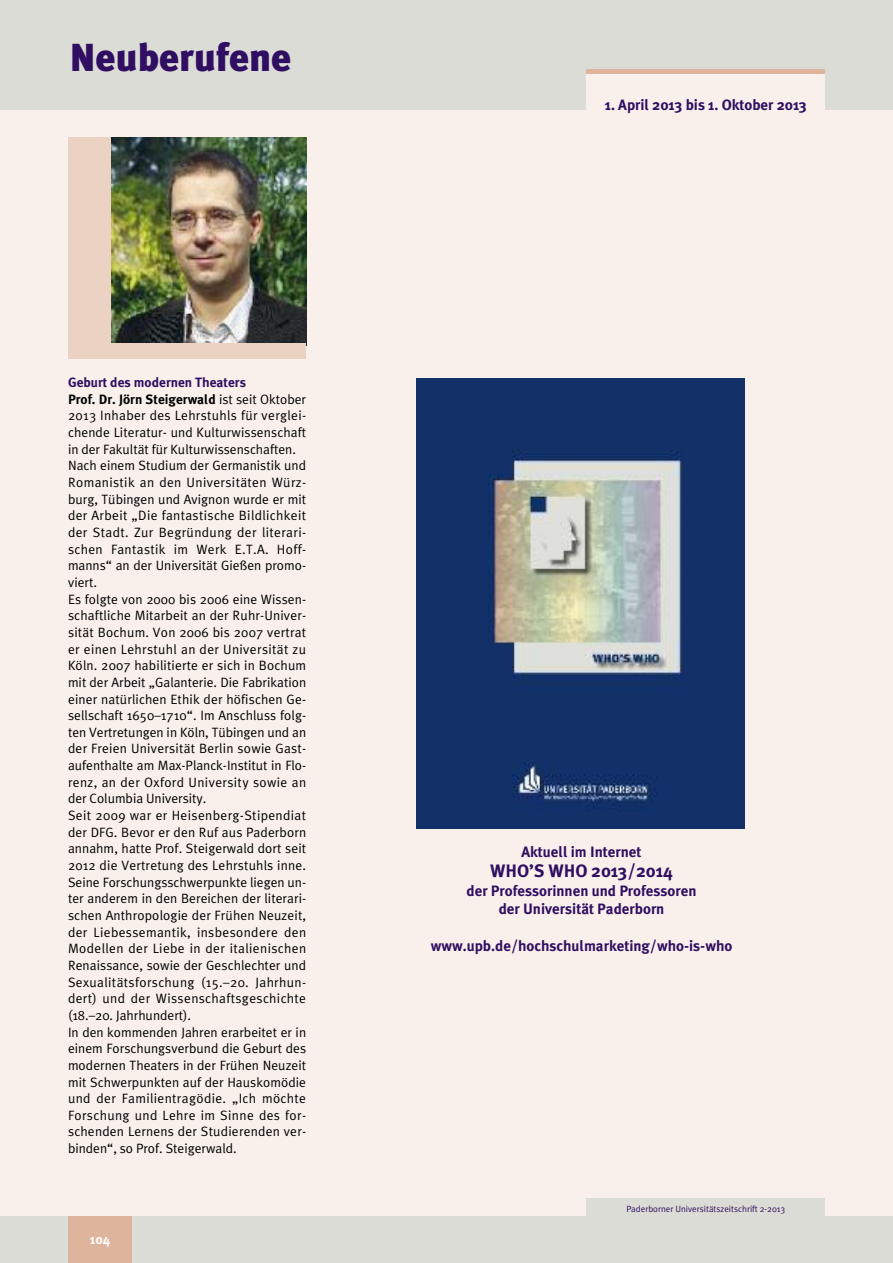
<style>
.page{position:relative;width:893px;height:1263px;background:#fff}
.page>*{position:absolute;margin:0;border:0;box-sizing:border-box;transform-origin:0 0}
.t1{font:900 39px "Meta Plus";color:#300e62}
.t2{font:700 18px "Meta Plus";color:#300e62}
.t3{font:700 15px/18.1px "Meta Plus";color:#300e62;text-align:center}
.t4{font:13.5px/16.6px "Meta Plus Normal";letter-spacing:.01em;color:#000}
.t5{font:700 13.5px/16.6px "Meta Plus";color:#300e62}
.t6{font:700 13.5px "Meta Plus";color:#fff}
.t7{font:9px "Meta Plus Normal";color:#300e62}
.s1{color:#000}
.s2{font-family:"Meta Plus Normal";font-weight:400;color:#000}
</style>
<div class="page">
<div style="left:0;top:90px;width:893px;height:1173px;background:#f9f0eb"></div>
<div style="left:0;top:1216px;width:893px;height:47px;background:#dbdcd5"></div>
<div style="left:587px;top:1198px;width:238px;height:25px;background:#dbdcd5"></div>
<div style="left:68px;top:1216px;width:64px;height:47px;background:#dfb49c"></div>
<div style="left:0;top:0;width:893px;height:110px;background:#dbdcd5"></div>
<div style="left:587px;top:69px;width:238px;height:42px;background:#f9f0eb"></div>
<div style="left:587px;top:69px;width:238px;height:5px;background:#dfb49c"></div>
<img style="left:111px;top:138px;width:195px;height:206px">
<div style="left:68px;top:138px;width:43px;height:221px;background:#ecd2c3"></div>
<div style="left:111px;top:344px;width:195px;height:15px;background:#ecd2c3"></div>
<img style="left:417px;top:378px;width:327px;height:450px">
<h1 class="t1" style="left:70px;top:35px;width:223px">Neuberufene</h1>
<p class="t5" style="left:68px;top:374px;width:240px">Geburt des modernen Theaters<br><span class="s1">Prof. Dr. Jörn Steigerwald</span> <span class="s2">ist seit Oktober</span></p>
<p class="t4" style="left:68px;top:407px;width:240px">2013 Inhaber des Lehrstuhls für verglei&shy;chende Literatur- und Kulturwissenschaft in der Fakultät für Kulturwissenschaften.<br>Nach einem Studium der Germanistik und Romanistik an den Universitäten Würz&shy;burg, Tübingen und Avignon wurde er mit der Arbeit „Die fantastische Bildlichkeit der Stadt. Zur Begründung der literari&shy;schen Fantastik im Werk E.T.A. Hoff&shy;manns“ an der Universität Gießen promo&shy;viert.<br>Es folgte von 2000 bis 2006 eine Wissen&shy;schaftliche Mitarbeit an der Ruhr-Univer&shy;sität Bochum. Von 2006 bis 2007 vertrat er einen Lehrstuhl an der Universität zu Köln. 2007 habilitierte er sich in Bochum mit der Arbeit „Galanterie. Die Fabrikation einer natürlichen Ethik der höfischen Ge&shy;sellschaft 1650–1710“. Im Anschluss folg&shy;ten Vertretungen in Köln, Tübingen und an der Freien Universität Berlin sowie Gast&shy;aufenthalte am Max-Planck-Institut in Flo&shy;renz, an der Oxford University sowie an der Columbia University.<br>Seit 2009 war er Heisenberg-Stipendiat der DFG. Bevor er den Ruf aus Paderborn annahm, hatte Prof. Steigerwald dort seit 2012 die Vertretung des Lehrstuhls inne.<br>Seine Forschungsschwerpunkte liegen un&shy;ter anderem in den Bereichen der literari&shy;schen Anthropologie der Frühen Neuzeit, der Liebessemantik, insbesondere den Modellen der Liebe in der italienischen Renaissance, sowie der Geschlechter und Sexualitätsforschung (15.–20. Jahrhun&shy;dert) und der Wissenschaftsgeschichte (18.–20. Jahrhundert).<br>In den kommenden Jahren erarbeitet er in einem Forschungsverbund die Geburt des modernen Theaters in der Frühen Neuzeit mit Schwerpunkten auf der Hauskomödie und der Familientragödie. „Ich möchte Forschung und Lehre im Sinne des for&shy;schenden Lernens der Studierenden ver&shy;binden“, so Prof. Steigerwald.</p>
<p class="t6" style="left:90px;top:1232px;width:22px">104</p>
<p class="t3" style="left:605px;top:96px;width:204px">1. April 2013 bis 1. Oktober 2013</p>
<p class="t3" style="left:521px;top:842px;width:122px">Aktuell im Internet</p>
<h2 class="t2" style="left:490px;top:860px;width:184px">WHO’S WHO 2013/2014</h2>
<p class="t3" style="left:466px;top:882px;width:232px">der Professorinnen und Professoren der Universität Paderborn</p>
<p class="t3" style="left:431px;top:936px;width:303px">www.upb.de/hochschulmarketing/who-is-who</p>
<p class="t7" style="left:626px;top:1203px;width:160px">Paderborner Universitätszeitschrift 2-2013</p>
</div>
